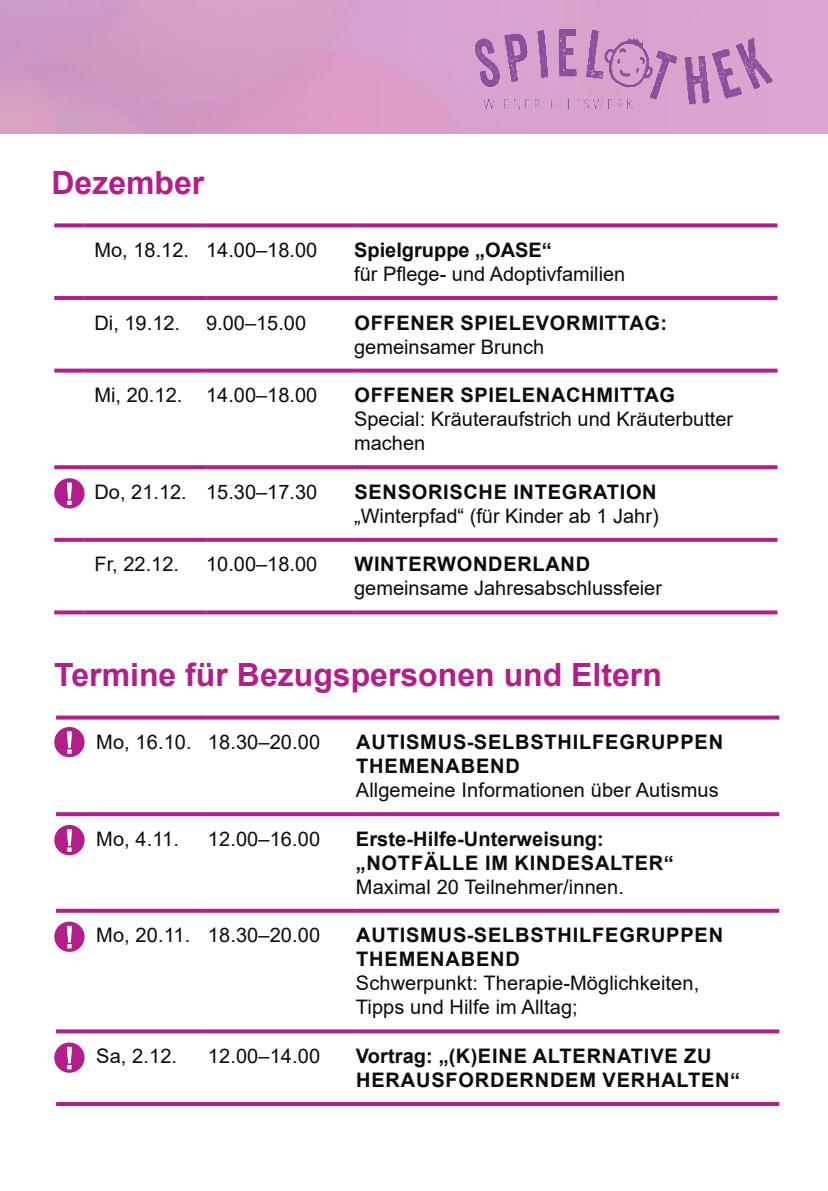
<style>
.page{position:relative;width:828px;height:1191px;background:#fff}
.page>*{position:absolute;margin:0;border:0;box-sizing:border-box;transform-origin:0 0}
.t1{font:700 32px "Arial";color:#b21e8c}
.t2{font:20px/24px "Arial";color:#090b0d}
.t3{font:700 20px/24px "Arial";letter-spacing:.04em;color:#090b0d}
.t4{font:700 20px/24px "Arial";letter-spacing:.005em;color:#090b0d}
.t5{font:700 20px "Arial";color:#090b0d}
</style>
<div class="page">
<svg style="left:56px;top:715px;width:29px;height:4px"></svg>
<svg style="left:85px;top:715px;width:123px;height:4px"></svg>
<svg style="left:208px;top:715px;width:148px;height:4px"></svg>
<svg style="left:356px;top:715px;width:423px;height:4px;background:#bc3d9c"></svg>
<svg style="left:56px;top:812px;width:29px;height:4px"></svg>
<svg style="left:85px;top:812px;width:123px;height:4px"></svg>
<svg style="left:208px;top:812px;width:148px;height:4px"></svg>
<svg style="left:356px;top:812px;width:423px;height:4px;background:#b52790"></svg>
<svg style="left:56px;top:908px;width:29px;height:4px"></svg>
<svg style="left:85px;top:908px;width:123px;height:4px"></svg>
<svg style="left:208px;top:908px;width:148px;height:4px"></svg>
<svg style="left:356px;top:908px;width:423px;height:4px;background:#c14aa2"></svg>
<svg style="left:56px;top:1029px;width:29px;height:4px"></svg>
<svg style="left:85px;top:1029px;width:123px;height:4px"></svg>
<svg style="left:208px;top:1029px;width:148px;height:4px"></svg>
<svg style="left:356px;top:1029px;width:423px;height:4px;background:#b93497"></svg>
<hr style="left:56px;top:1102px;width:29px;height:4px;background:#b21e8c">
<hr style="left:85px;top:1102px;width:123px;height:4px;background:#b21e8c">
<hr style="left:208px;top:1102px;width:148px;height:4px;background:#b21e8c">
<hr style="left:356px;top:1102px;width:423px;height:4px;background:#b21e8c">
<div style="left:0;top:0;width:828px;height:133px;background:#d89cc5"></div>
<svg style="left:54px;top:223px;width:29px;height:4px"></svg>
<svg style="left:83px;top:223px;width:123px;height:4px"></svg>
<svg style="left:206px;top:223px;width:148px;height:4px"></svg>
<svg style="left:354px;top:223px;width:423px;height:4px;background:#b93597"></svg>
<hr style="left:54px;top:296px;width:29px;height:4px;background:#b21e8c">
<hr style="left:83px;top:296px;width:123px;height:4px;background:#b21e8c">
<hr style="left:206px;top:296px;width:148px;height:4px;background:#b21e8c">
<hr style="left:354px;top:296px;width:423px;height:4px;background:#b21e8c">
<svg style="left:54px;top:368px;width:29px;height:4px"></svg>
<svg style="left:83px;top:368px;width:123px;height:4px"></svg>
<svg style="left:206px;top:368px;width:148px;height:4px"></svg>
<svg style="left:354px;top:368px;width:423px;height:4px;background:#bd409d"></svg>
<svg style="left:54px;top:465px;width:29px;height:4px"></svg>
<svg style="left:83px;top:465px;width:123px;height:4px"></svg>
<svg style="left:206px;top:465px;width:148px;height:4px"></svg>
<svg style="left:354px;top:465px;width:423px;height:4px;background:#b62b92"></svg>
<svg style="left:54px;top:538px;width:29px;height:4px"></svg>
<svg style="left:83px;top:538px;width:123px;height:4px"></svg>
<svg style="left:206px;top:538px;width:148px;height:4px"></svg>
<svg style="left:354px;top:538px;width:423px;height:4px;background:#b52690"></svg>
<svg style="left:54px;top:610px;width:29px;height:4px"></svg>
<svg style="left:83px;top:610px;width:123px;height:4px"></svg>
<svg style="left:206px;top:610px;width:148px;height:4px"></svg>
<svg style="left:354px;top:610px;width:423px;height:4px;background:#ba3698"></svg>
<div style="left:54px;top:478px;width:31px;height:30px;background:#b21e8c;border-radius:50%"></div>
<svg style="left:67px;top:482px;width:5px;height:23px"></svg>
<div style="left:54px;top:727px;width:31px;height:30px;background:#b21e8c;border-radius:50%"></div>
<svg style="left:67px;top:731px;width:5px;height:22px"></svg>
<div style="left:54px;top:825px;width:31px;height:30px;background:#b21e8c;border-radius:50%"></div>
<svg style="left:67px;top:829px;width:5px;height:22px"></svg>
<div style="left:54px;top:921px;width:31px;height:31px;background:#b21e8c;border-radius:50%"></div>
<svg style="left:67px;top:926px;width:5px;height:22px"></svg>
<div style="left:54px;top:1042px;width:31px;height:30px;background:#b21e8c;border-radius:50%"></div>
<svg style="left:67px;top:1046px;width:5px;height:23px"></svg>
<img style="left:474px;top:20px;width:314px;height:99px">
<h1 class="t1" style="left:51px;top:160px;width:154px">Dezember</h1>
<p class="t2" style="left:94px;top:238px;width:224px">Mo, 18.12. 14.00–18.00</p>
<p class="t5" style="left:354px;top:236px;width:199px">Spielgruppe „OASE“</p>
<p class="t2" style="left:354px;top:262px;width:273px">für Pflege- und Adoptivfamilien</p>
<p class="t2" style="left:94px;top:310px;width:87px">Di, 19.12.</p>
<p class="t2" style="left:206px;top:310px;width:102px">9.00–15.00</p>
<p class="t3" style="left:354px;top:311px;width:314px">OFFENER SPIELEVORMITTAG:</p>
<p class="t2" style="left:354px;top:334px;width:192px">gemeinsamer Brunch</p>
<p class="t2" style="left:94px;top:383px;width:224px">Mi, 20.12. 14.00–18.00</p>
<p class="t3" style="left:354px;top:383px;width:322px">OFFENER SPIELENACHMITTAG</p>
<p class="t2" style="left:354px;top:407px;width:381px">Special: Kräuteraufstrich und Kräuterbutter machen</p>
<p class="t2" style="left:94px;top:479px;width:224px">Do, 21.12. 15.30–17.30</p>
<p class="t3" style="left:354px;top:480px;width:304px">SENSORISCHE INTEGRATION</p>
<p class="t2" style="left:354px;top:503px;width:306px">„Winterpfad“ (für Kinder ab 1 Jahr)</p>
<p class="t2" style="left:94px;top:552px;width:86px">Fr, 22.12.</p>
<p class="t2" style="left:206px;top:552px;width:113px">10.00–18.00</p>
<p class="t3" style="left:354px;top:552px;width:237px">WINTERWONDERLAND</p>
<p class="t2" style="left:354px;top:576px;width:309px">gemeinsame Jahresabschlussfeier</p>
<h1 class="t1" style="left:54px;top:652px;width:609px">Termine für Bezugspersonen und Eltern</h1>
<p class="t2" style="left:96px;top:730px;width:225px">Mo, 16.10. 18.30–20.00</p>
<p class="t3" style="left:356px;top:730px;width:368px">AUTISMUS-SELBSTHILFEGRUPPEN<br>THEMENABEND</p>
<p class="t2" style="left:356px;top:778px;width:364px">Allgemeine Informationen über Autismus</p>
<p class="t2" style="left:96px;top:826px;width:84px">Mo, 4.11.</p>
<p class="t2" style="left:208px;top:826px;width:114px">12.00–16.00</p>
<p class="t4" style="left:356px;top:827px;width:319px">Erste-Hilfe-Unterweisung: „NOTFÄLLE IM KINDESALTER“</p>
<p class="t2" style="left:356px;top:874px;width:269px">Maximal 20 Teilnehmer/innen.</p>
<p class="t2" style="left:96px;top:923px;width:225px">Mo, 20.11. 18.30–20.00</p>
<p class="t3" style="left:356px;top:923px;width:368px">AUTISMUS-SELBSTHILFEGRUPPEN<br>THEMENABEND</p>
<p class="t2" style="left:356px;top:971px;width:345px">Schwerpunkt: Therapie-Möglichkeiten,<br>Tipps und Hilfe im Alltag;</p>
<p class="t2" style="left:96px;top:1043px;width:82px">Sa, 2.12.</p>
<p class="t2" style="left:208px;top:1043px;width:114px">12.00–14.00</p>
<p class="t3" style="left:356px;top:1044px;width:386px">Vortrag: „(K)EINE ALTERNATIVE ZU<br>HERAUSFORDERNDEM VERHALTEN“</p>
</div>
